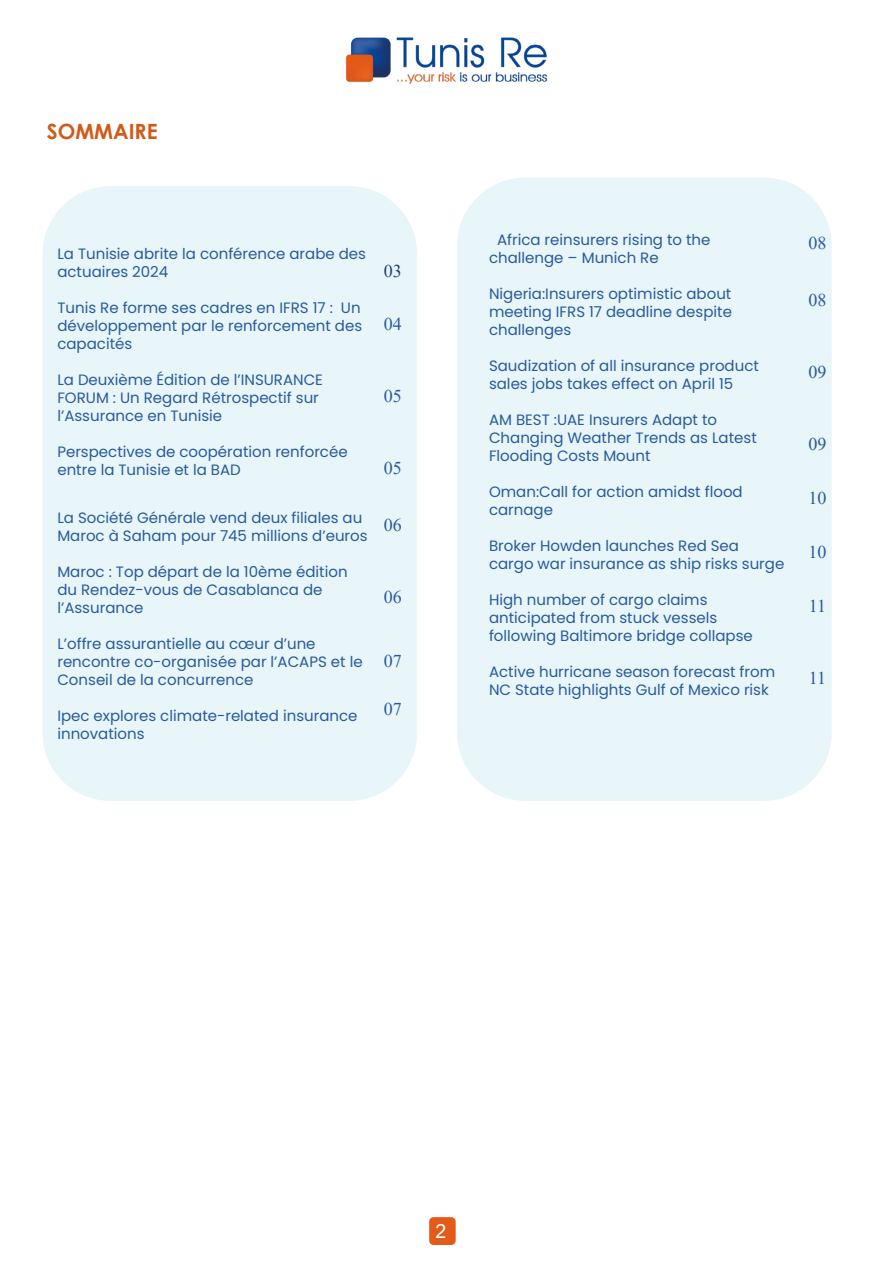
<style>
.page{position:relative;width:893px;height:1263px;background:#fff}
.page>*{position:absolute;margin:0;border:0;box-sizing:border-box;transform-origin:0 0}
.t1{font:700 21px "Century Gothic";color:#d35917}
.t2{font:19.5px "Arial";color:#fff}
.t3{font:18px "Times New Roman";color:#275b9b}
.t4{font:18px "Times New Roman";color:#224176}
.t5{font:15px/18px "Poppins";color:#275b9b}
</style>
<div class="page">
<img style="left:345px;top:37px;width:203px;height:47px">
<div style="left:429px;top:1217px;width:27px;height:28px;background:#e35a19;border-radius:4px"></div>
<div style="left:43px;top:186px;width:374px;height:615px;background:#e8f5f9;border-radius:68px"></div>
<div style="left:457px;top:178px;width:375px;height:623px;background:#e8f5f9;border-radius:68px"></div>
<h1 class="t1" style="left:47px;top:115px;width:112px">SOMMAIRE</h1>
<p class="t5" style="left:57px;top:245px;width:310px">La Tunisie abrite la conférence arabe des actuaires 2024</p>
<p class="t5" style="left:57px;top:299px;width:306px;text-align:justify">Tunis Re forme ses cadres en IFRS 17 : Un développement par le renforcement des capacités</p>
<p class="t5" style="left:57px;top:371px;width:267px">La Deuxième Édition de l’INSURANCE<br>FORUM : Un Regard Rétrospectif sur l’Assurance en Tunisie</p>
<p class="t5" style="left:57px;top:443px;width:292px">Perspectives de coopération renforcée entre la Tunisie et la BAD</p>
<p class="t5" style="left:57px;top:509px;width:312px">La Société Générale vend deux filiales au<br>Maroc à Saham pour 745 millions d’euros</p>
<p class="t5" style="left:57px;top:563px;width:292px">Maroc : Top départ de la 10ème édition du Rendez-vous de Casablanca de l’Assurance</p>
<p class="t5" style="left:57px;top:635px;width:307px">L’offre assurantielle au cœur d’une rencontre co-organisée par l’ACAPS et le<br>Conseil de la concurrence</p>
<p class="t5" style="left:57px;top:707px;width:302px">Ipec explores climate-related insurance innovations</p>
<p class="t4" style="left:384px;top:258px;width:19px">03</p>
<p class="t3" style="left:384px;top:311px;width:19px">04</p>
<p class="t3" style="left:384px;top:383px;width:19px">05</p>
<p class="t3" style="left:384px;top:455px;width:19px">05</p>
<p class="t3" style="left:384px;top:512px;width:19px">06</p>
<p class="t3" style="left:384px;top:584px;width:19px">06</p>
<p class="t3" style="left:384px;top:648px;width:19px">07</p>
<p class="t3" style="left:384px;top:696px;width:19px">07</p>
<p class="t5" style="left:489px;top:231px;width:223px;text-indent:8px">Africa reinsurers rising to the challenge – Munich Re</p>
<p class="t5" style="left:489px;top:285px;width:244px;text-align:justify">Nigeria:Insurers optimistic about meeting IFRS 17 deadline despite challenges</p>
<p class="t5" style="left:489px;top:357px;width:271px">Saudization of all insurance product sales jobs takes effect on April 15</p>
<p class="t5" style="left:489px;top:411px;width:269px">AM BEST :UAE Insurers Adapt to<br>Changing Weather Trends as Latest<br>Flooding Costs Mount</p>
<p class="t5" style="left:489px;top:483px;width:255px">Oman:Call for action amidst flood carnage</p>
<p class="t5" style="left:489px;top:537px;width:297px">Broker Howden launches Red Sea cargo war insurance as ship risks surge</p>
<p class="t5" style="left:489px;top:591px;width:265px">High number of cargo claims anticipated from stuck vessels following Baltimore bridge collapse</p>
<p class="t5" style="left:489px;top:663px;width:288px">Active hurricane season forecast from<br>NC State highlights Gulf of Mexico risk</p>
<p class="t3" style="left:809px;top:230px;width:19px">08</p>
<p class="t3" style="left:809px;top:287px;width:19px">08</p>
<p class="t3" style="left:809px;top:359px;width:19px">09</p>
<p class="t3" style="left:809px;top:431px;width:19px">09</p>
<p class="t3" style="left:809px;top:485px;width:19px">10</p>
<p class="t3" style="left:809px;top:539px;width:19px">10</p>
<p class="t3" style="left:809px;top:593px;width:19px">11</p>
<p class="t3" style="left:809px;top:665px;width:19px">11</p>
<h2 class="t2" style="left:435px;top:1218px;width:12px">2</h2>
</div>
